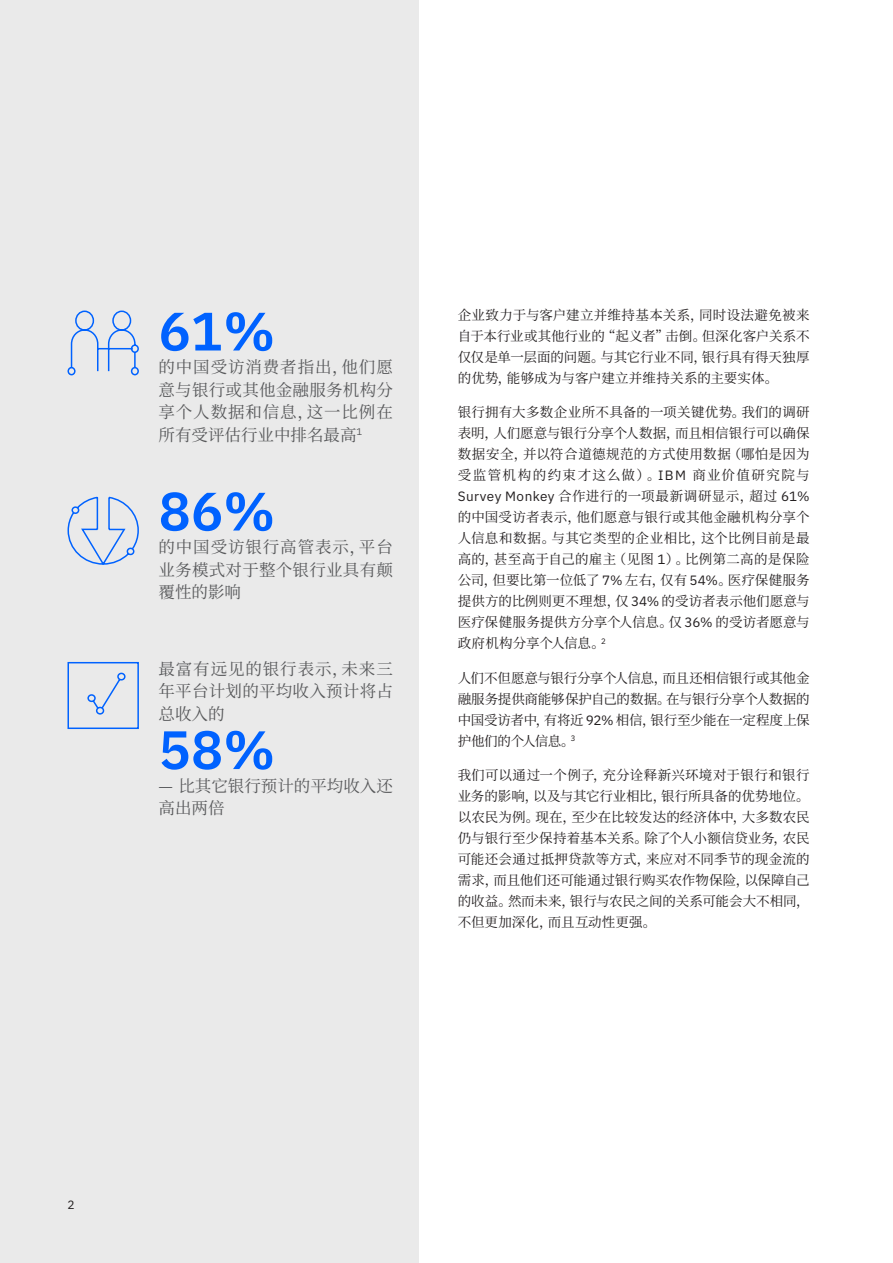
<style>
.page{position:relative;width:893px;height:1263px;background:#fff}
.page>*{position:absolute;margin:0;border:0;box-sizing:border-box;transform-origin:0 0}
.t1{font:600 54px "IBM Plex Sans";color:#0062ff}
.t2{font:16.5px/22.5px "Noto Serif CJ Ksc";letter-spacing:.015em;color:#57585a;text-align:justify}
.t3{font:13.5px/21px "Noto Serif CJ Ksc";letter-spacing:-.005em;color:#231f20;text-align:justify}
.t4{font:12px "IBM Plex Sans";color:#231f20}
.s1{font-family:"IBM Plex Sans"}
</style>
<div class="page">
<div style="left:0;top:0;width:419px;height:1263px;background:#eaeaea"></div>
<svg style="left:67px;top:310px;width:72px;height:66px"></svg>
<svg style="left:67px;top:496px;width:72px;height:69px"></svg>
<svg style="left:67px;top:661px;width:72px;height:68px"></svg>
<h1 class="t1" style="left:159px;top:289px;width:118px">61%</h1>
<p class="t2" style="left:159px;top:356px;width:236px">的中国受访消费者指出，他们愿意与银行或其他金融服务机构分享个人数据和信息，这一比例在所有受评估行业中排名最高<sup>1</sup></p>
<h1 class="t1" style="left:159px;top:469px;width:118px">86%</h1>
<p class="t2" style="left:159px;top:536px;width:236px">的中国受访银行高管表示，平台业务模式对于整个银行业具有颠覆性的影响</p>
<p class="t2" style="left:159px;top:658px;width:236px">最富有远见的银行表示，未来三年平台计划的平均收入预计将占总收入的</p>
<h1 class="t1" style="left:159px;top:707px;width:118px">58%</h1>
<p class="t2" style="left:159px;top:775px;width:236px">— 比其它银行预计的平均收入还高出两倍</p>
<p class="t3" style="left:458px;top:305px;width:353px">企业致力于与客户建立并维持基本关系，同时设法避免被来自于本行业或其他行业的“起义者”击倒。但深化客户关系不仅仅是单一层面的问题。与其它行业不同，银行具有得天独厚的优势，能够成为与客户建立并维持关系的主要实体。</p>
<p class="t3" style="left:458px;top:402px;width:353px">银行拥有大多数企业所不具备的一项关键优势。我们的调研表明，人们愿意与银行分享个人数据，而且相信银行可以确保数据安全，并以符合道德规范的方式使用数据（哪怕是因为受监管机构的约束才这么做）。<span class="s1">IBM</span> 商业价值研究院与<span class="s1">Survey Monkey</span> 合作进行的一项最新调研显示，超过 <span class="s1">61%</span>的中国受访者表示，他们愿意与银行或其他金融机构分享个人信息和数据。与其它类型的企业相比，这个比例目前是最高的，甚至高于自己的雇主（见图 <span class="s1">1</span>）。比例第二高的是保险公司，但要比第一位低了 <span class="s1">7%</span> 左右，仅有 <span class="s1">54%</span>。医疗保健服务提供方的比例则更不理想，仅 <span class="s1">34%</span> 的受访者表示他们愿意与医疗保健服务提供方分享个人信息。仅 <span class="s1">36%</span> 的受访者愿意与政府机构分享个人信息。<sup>2</sup></p>
<p class="t3" style="left:458px;top:668px;width:353px">人们不但愿意与银行分享个人信息，而且还相信银行或其他金融服务提供商能够保护自己的数据。在与银行分享个人数据的中国受访者中，有将近 <span class="s1">92%</span> 相信，银行至少能在一定程度上保护他们的个人信息。<sup>3</sup></p>
<p class="t3" style="left:458px;top:765px;width:353px">我们可以通过一个例子，充分诠释新兴环境对于银行和银行业务的影响，以及与其它行业相比，银行所具备的优势地位。以农民为例。现在，至少在比较发达的经济体中，大多数农民仍与银行至少保持着基本关系。除了个人小额信贷业务，农民可能还会通过抵押贷款等方式，来应对不同季节的现金流的需求，而且他们还可能通过银行购买农作物保险，以保障自己的收益。然而未来，银行与农民之间的关系可能会大不相同，不但更加深化，而且互动性更强。</p>
<p class="t4" style="left:68px;top:1195px;width:9px">2</p>
</div>
